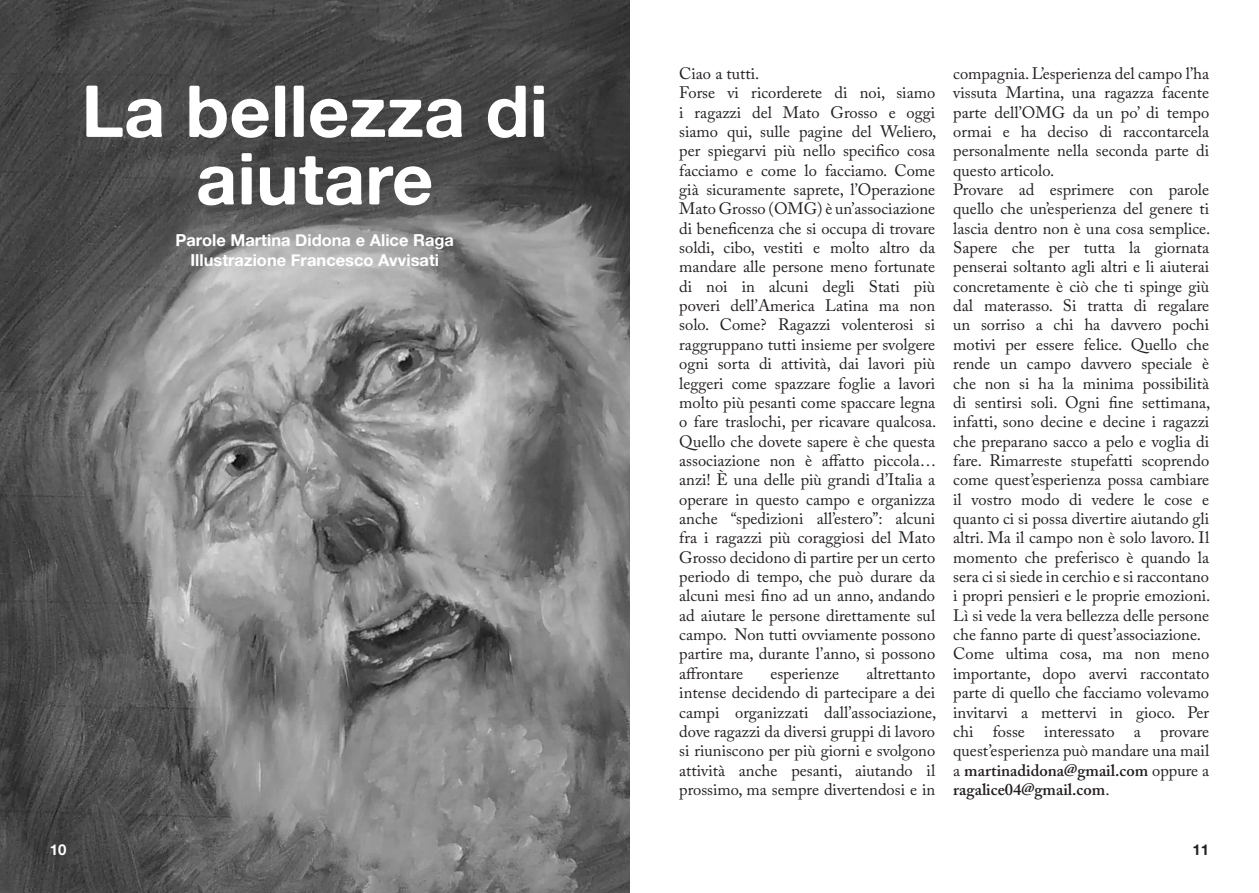
<style>
.page{position:relative;width:1259px;height:893px;background:#fff}
.page>*{position:absolute;margin:0;border:0;box-sizing:border-box;transform-origin:0 0}
.t1{font:72px/67.5px "Alte Haas Grotesk Bold";color:#fff;text-align:center}
.t2{font:16.5px/19.4px "Adobe Caslon Pro";color:#231f20;text-align:justify}
.t3{font:16.5px "Alte Haas Grotesk Bold";color:#fff}
.t4{font:15px "Alte Haas Grotesk Bold";color:#231f20}
.t5{font:15px "Alte Haas Grotesk Bold";color:#fff}
.s1{font-weight:600}
</style>
<div class="page">
<img style="left:0;top:0;width:629px;height:893px">
<p class="t1" style="left:81px;top:76px;width:468px">La bellezza di aiutare</p>
<p class="t3" style="left:175px;top:230px;width:280px">Parole Martina Didona e Alice Raga</p>
<p class="t3" style="left:190px;top:249px;width:250px">Illustrazione Francesco Avvisati</p>
<p class="t5" style="left:50px;top:840px;width:18px">10</p>
<p class="t2" style="left:679px;top:64px;width:82px">Ciao a tutti.</p>
<p class="t2" style="left:679px;top:83px;width:259px">Forse vi ricorderete di noi, siamo i ragazzi del Mato Grosso e oggi siamo qui, sulle pagine del Weliero, per spiegarvi più nello specifico cosa facciamo e come lo facciamo. Come già sicuramente saprete, l’Operazione Mato Grosso (OMG) è un’associazione di beneficenza che si occupa di trovare soldi, cibo, vestiti e molto altro da mandare alle persone meno fortunate di noi in alcuni degli Stati più poveri dell’America Latina ma non solo. Come? Ragazzi volenterosi si raggruppano tutti insieme per svolgere ogni sorta di attività, dai lavori più leggeri come spazzare foglie a lavori molto più pesanti come spaccare legna o fare traslochi, per ricavare qualcosa.<br>Quello che dovete sapere è che questa associazione non è affatto piccola… anzi! È una delle più grandi d’Italia a operare in questo campo e organizza anche “spedizioni all’estero”: alcuni fra i ragazzi più coraggiosi del Mato Grosso decidono di partire per un certo periodo di tempo, che può durare da alcuni mesi fino ad un anno, andando ad aiutare le persone direttamente sul campo. Non tutti ovviamente possono partire ma, durante l’anno, si possono affrontare</p>
<p class="t2" style="left:679px;top:663px;width:259px;text-indent:187px">altrettanto intense decidendo di partecipare a dei campi organizzati dall’associazione, dove ragazzi da diversi gruppi di lavoro si riuniscono per più giorni e svolgono attività anche pesanti, aiutando il prossimo, ma sempre divertendosi e in</p>
<p class="t2" style="left:770px;top:663px;width:70px">esperienze</p>
<p class="t2" style="left:953px;top:64px;width:257px">compagnia. L’esperienza del campo l’ha vissuta Martina, una ragazza facente parte dell’OMG da un po’ di tempo ormai e ha deciso di raccontarcela personalmente nella seconda parte di questo articolo.</p>
<p class="t2" style="left:953px;top:180px;width:259px">Provare ad esprimere con parole quello che un’esperienza del genere ti lascia dentro non è una cosa semplice.<br>Sapere che per tutta la giornata penserai soltanto agli altri e li aiuterai concretamente è ciò che ti spinge giù dal materasso. Si tratta di regalare un sorriso a chi ha davvero pochi motivi per essere felice. Quello che rende un campo davvero speciale è che non si ha la minima possibilità di sentirsi soli. Ogni fine settimana, infatti, sono decine e decine i ragazzi che preparano sacco a pelo e voglia di fare. Rimarreste stupefatti scoprendo come quest’esperienza possa cambiare il vostro modo di vedere le cose e quanto ci si possa divertire aiutando gli altri. Ma il campo non è solo lavoro. Il momento che preferisco è quando la sera ci si siede in cerchio e si raccontano i propri pensieri e le proprie emozioni.<br>Lì si vede la vera bellezza delle persone che fanno parte di quest’associazione.</p>
<p class="t2" style="left:953px;top:644px;width:257px">Come ultima cosa, ma non meno importante, dopo avervi raccontato parte di quello che facciamo volevamo invitarvi a mettervi in gioco. Per chi fosse interessato a provare quest’esperienza può mandare una mail a <span class="s1">martinadidona@gmail.com</span> oppure a <span class="s1">ragalice04@gmail.com</span>.</p>
<p class="t4" style="left:1192px;top:840px;width:18px">11</p>
</div>
